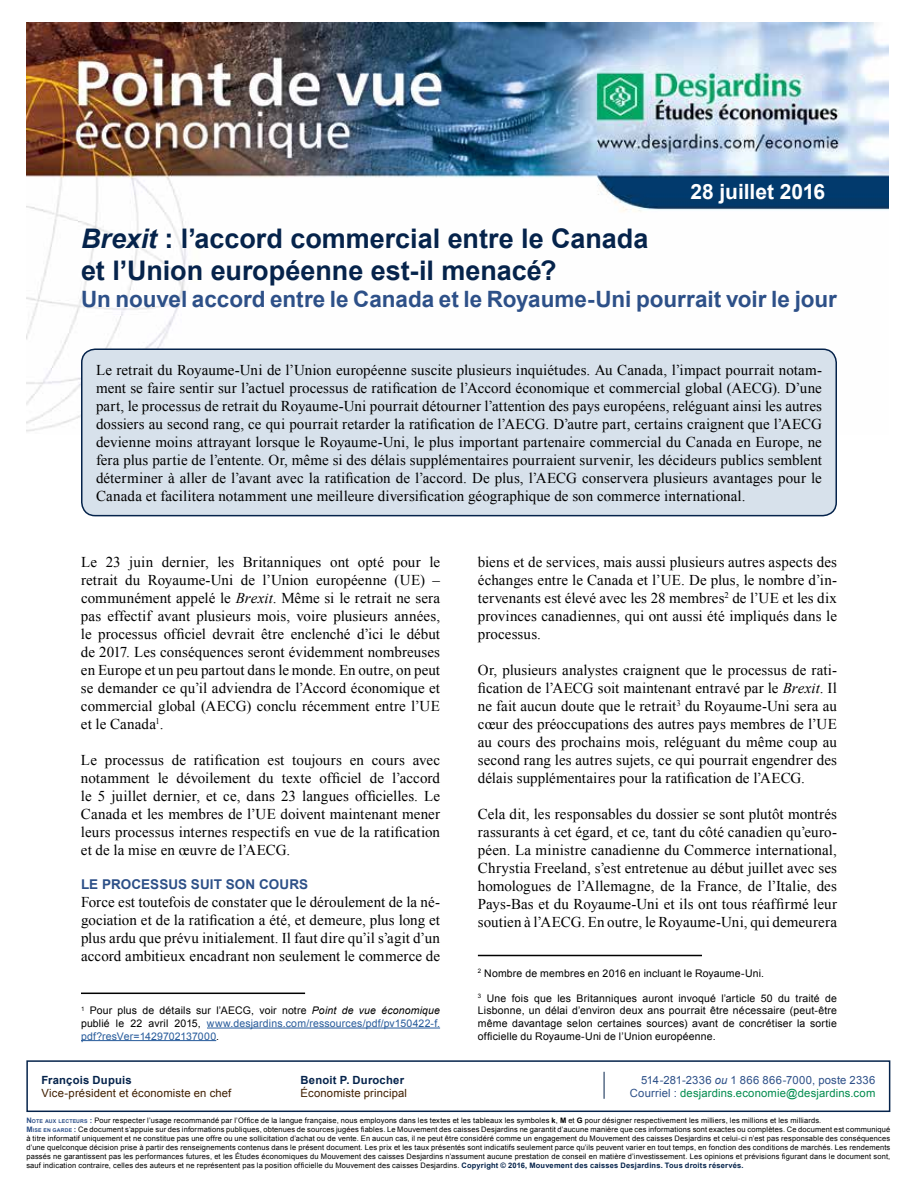
<style>
.page{position:relative;width:918px;height:1188px;background:#fff}
.page>*{position:absolute;margin:0;border:0;box-sizing:border-box;transform-origin:0 0}
.t1{font:700 27px/32.4px "Arial";color:#05234b}
.t2{font:700 22.5px "Arial";color:#2d5088}
.t3{font:700 21px "Arial";letter-spacing:-.005em;color:#fff}
.t4{font:15px/18px "Times New Roman";letter-spacing:.005em;color:#000;text-align:justify}
.t5{font:700 13.5px "Arial";letter-spacing:.005em;color:#2d5088}
.t6{font:11.25px "Arial";letter-spacing:.015em;color:#401f00}
.t7{font:11.25px "Arial";letter-spacing:.015em;color:#008b4d}
.t8{font:11.25px "Arial";letter-spacing:.015em;color:#2d5088}
.t9{font:700 11.25px "Arial";letter-spacing:.02em;color:#05234b}
.t10{font:10.5px/12.6px "Arial";letter-spacing:.015em;color:#000;text-align:justify}
.t11{font:10.5px/12.6px "Arial";letter-spacing:.015em;color:#275b9b;text-align:justify}
.t12{font:7.5px/9px "Arial";letter-spacing:.02em;color:#000}
.s1{font-style:italic}
.s2{color:#000}
.s3{font-style:italic;color:#000}
.s4{color:#2d5088}
.s5{font-weight:700;color:#2d5088}
.s6{font-weight:700;font-size:5.25px;color:#2d5088}
.s7{font-weight:700}
.s8{font-weight:700;color:#05234b}
</style>
<div class="page">
<img style="left:26px;top:23px;width:862px;height:409px">
<svg style="left:26px;top:1060px;width:865px;height:53px"></svg>
<svg style="left:604px;top:1072px;width:1px;height:27px"></svg>
<div style="left:82px;top:349px;width:754px;height:167px;background:#d7e1eb;border-radius:14px"></div>
<div style="left:81px;top:348px;width:756px;height:168px;border:2px solid #05234b;border-radius:14px"></div>
<hr style="left:81px;top:993px;width:224px;height:1px;background:#000">
<hr style="left:207px;top:1028px;width:233px;height:1px;background:#275b9b">
<hr style="left:81px;top:1040px;width:135px;height:1px;background:#275b9b">
<hr style="left:478px;top:955px;width:224px;height:1px;background:#000">
<h3 class="t3" style="left:690px;top:178px;width:136px">28 juillet 2016</h3>
<h1 class="t1" style="left:81px;top:223px;width:569px"><span class="s1">Brexit</span> : l’accord commercial entre le Canada et l’Union européenne est-il menacé?</h1>
<h2 class="t2" style="left:81px;top:285px;width:758px">Un nouvel accord entre le Canada et le Royaume‑Uni pourrait voir le jour</h2>
<p class="t4" style="left:96px;top:361px;width:728px">Le retrait du Royaume‑Uni de l’Union européenne suscite plusieurs inquiétudes. Au Canada, l’impact pourrait notam‑ ment se faire sentir sur l’actuel processus de ratification de l’Accord économique et commercial global (AECG). D’une part, le processus de retrait du Royaume‑Uni pourrait détourner l’attention des pays européens, reléguant ainsi les autres dossiers au second rang, ce qui pourrait retarder la ratification de l’AECG. D’autre part, certains craignent que l’AECG devienne moins attrayant lorsque le Royaume‑Uni, le plus important partenaire commercial du Canada en Europe, ne fera plus partie de l’entente. Or, même si des délais supplémentaires pourraient survenir, les décideurs publics semblent déterminer à aller de l’avant avec la ratification de l’accord. De plus, l’AECG conservera plusieurs avantages pour le Canada et facilitera notamment une meilleure diversification géographique de son commerce international.</p>
<p class="t4" style="left:81px;top:553px;width:361px">Le 23 juin dernier, les Britanniques ont opté pour le retrait du Royaume‑Uni de l’Union européenne (UE) – communément appelé le <span class="s1">Brexit</span>. Même si le retrait ne sera pas effectif avant plusieurs mois, voire plusieurs années, le processus officiel devrait être enclenché d’ici le début de 2017. Les conséquences seront évidemment nombreuses en Europe et un peu partout dans le monde. En outre, on peut se demander ce qu’il adviendra de l’Accord économique et commercial global (AECG) conclu récemment entre l’UE et le Canada<sup>1</sup>.</p>
<p class="t4" style="left:81px;top:751px;width:361px">Le processus de ratification est toujours en cours avec notamment le dévoilement du texte officiel de l’accord le 5 juillet dernier, et ce, dans 23 langues officielles. Le Canada et les membres de l’UE doivent maintenant mener leurs processus internes respectifs en vue de la ratification et de la mise en œuvre de l’AECG.</p>
<p class="t5" style="left:81px;top:876px;width:229px">LE PROCESSUS SUIT SON COURS</p>
<p class="t4" style="left:81px;top:893px;width:361px">Force est toutefois de constater que le déroulement de la né‑ gociation et de la ratification a été, et demeure, plus long et plus ardu que prévu initialement. Il faut dire qu’il s’agit d’un accord ambitieux encadrant non seulement le commerce de</p>
<p class="t11" style="left:81px;top:1004px;width:361px"><sup>1</sup> <span class="s2">Pour plus de détails sur l’AECG, voir notre</span> <span class="s3">Point de vue économique </span><span class="s2">publié le 22 avril 2015,</span> www.desjardins.com/ressources/pdf/pv150422-f. pdf?resVer=1429702137000<span class="s2">.</span></p>
<p class="t4" style="left:478px;top:553px;width:361px">biens et de services, mais aussi plusieurs autres aspects des échanges entre le Canada et l’UE. De plus, le nombre d’in‑ tervenants est élevé avec les 28 membres<sup>2</sup> de l’UE et les dix provinces canadiennes, qui ont aussi été impliqués dans le processus.</p>
<p class="t4" style="left:478px;top:661px;width:361px">Or, plusieurs analystes craignent que le processus de rati‑ fication de l’AECG soit maintenant entravé par le <span class="s1">Brexit</span>. Il ne fait aucun doute que le retrait<sup>3</sup> du Royaume‑Uni sera au cœur des préoccupations des autres pays membres de l’UE au cours des prochains mois, reléguant du même coup au second rang les autres sujets, ce qui pourrait engendrer des délais supplémentaires pour la ratification de l’AECG.</p>
<p class="t4" style="left:478px;top:805px;width:361px">Cela dit, les responsables du dossier se sont plutôt montrés rassurants à cet égard, et ce, tant du côté canadien qu’euro‑ péen. La ministre canadienne du Commerce international, Chrystia Freeland, s’est entretenue au début juillet avec ses homologues de l’Allemagne, de la France, de l’Italie, des Pays‑Bas et du Royaume‑Uni et ils ont tous réaffirmé leur soutien à l’AECG. En outre, le Royaume‑Uni, qui demeurera</p>
<p class="t10" style="left:478px;top:967px;width:288px"><sup>2</sup> Nombre de membres en 2016 en incluant le Royaume‑Uni.</p>
<p class="t10" style="left:478px;top:992px;width:361px"><sup>3</sup> Une fois que les Britanniques auront invoqué l’article 50 du traité de Lisbonne, un délai d’environ deux ans pourrait être nécessaire (peut-être même davantage selon certaines sources) avant de concrétiser la sortie officielle du Royaume‑Uni de l’Union européenne.</p>
<p class="t9" style="left:41px;top:1072px;width:92px">François Dupuis</p>
<p class="t9" style="left:301px;top:1072px;width:105px">Benoit P. Durocher</p>
<p class="t8" style="left:641px;top:1072px;width:236px">514-281-2336 <span class="s1">ou</span> 1 866 866-7000, poste 2336</p>
<p class="t6" style="left:41px;top:1086px;width:192px">Vice-président et économiste en chef</p>
<p class="t6" style="left:301px;top:1086px;width:108px">Économiste principal</p>
<p class="t7" style="left:630px;top:1086px;width:247px"><span class="s4">Courriel :</span> desjardins.economie@desjardins.com</p>
<p class="t12" style="left:26px;top:1116px;width:866px"><span class="s5">N</span><span class="s6">OTE AUX LECTEURS</span> <span class="s5">:</span> Pour respecter l’usage recommandé par l’Office de la langue française, nous employons dans les textes et les tableaux les symboles <span class="s7">k</span>, <span class="s7">M</span> et <span class="s7">G</span> pour désigner respectivement les milliers, les millions et les milliards.<br><span class="s5">M</span><span class="s6">ISE EN GARDE</span> <span class="s5">:</span> Ce document s’appuie sur des informations publiques, obtenues de sources jugées fiables. Le Mouvement des caisses Desjardins ne garantit d’aucune manière que ces informations sont exactes ou complètes. Ce document est communiqué à titre informatif uniquement et ne constitue pas une offre ou une sollicitation d’achat ou de vente. En aucun cas, il ne peut être considéré comme un engagement du Mouvement des caisses Desjardins et celui-ci n’est pas responsable des conséquences d’une quelconque décision prise à partir des renseignements contenus dans le présent document. Les prix et les taux présentés sont indicatifs seulement parce qu’ils peuvent varier en tout temps, en fonction des conditions de marchés. Les rendements passés ne garantissent pas les performances futures, et les Études économiques du Mouvement des caisses Desjardins n’assument aucune prestation de conseil en matière d’investissement. Les opinions et prévisions figurant dans le document sont, sauf indication contraire, celles des auteurs et ne représentent pas la position officielle du Mouvement des caisses Desjardins. <span class="s8">Copyright © 2016, Mouvement des caisses Desjardins. Tous droits réservés.</span></p>
</div>
